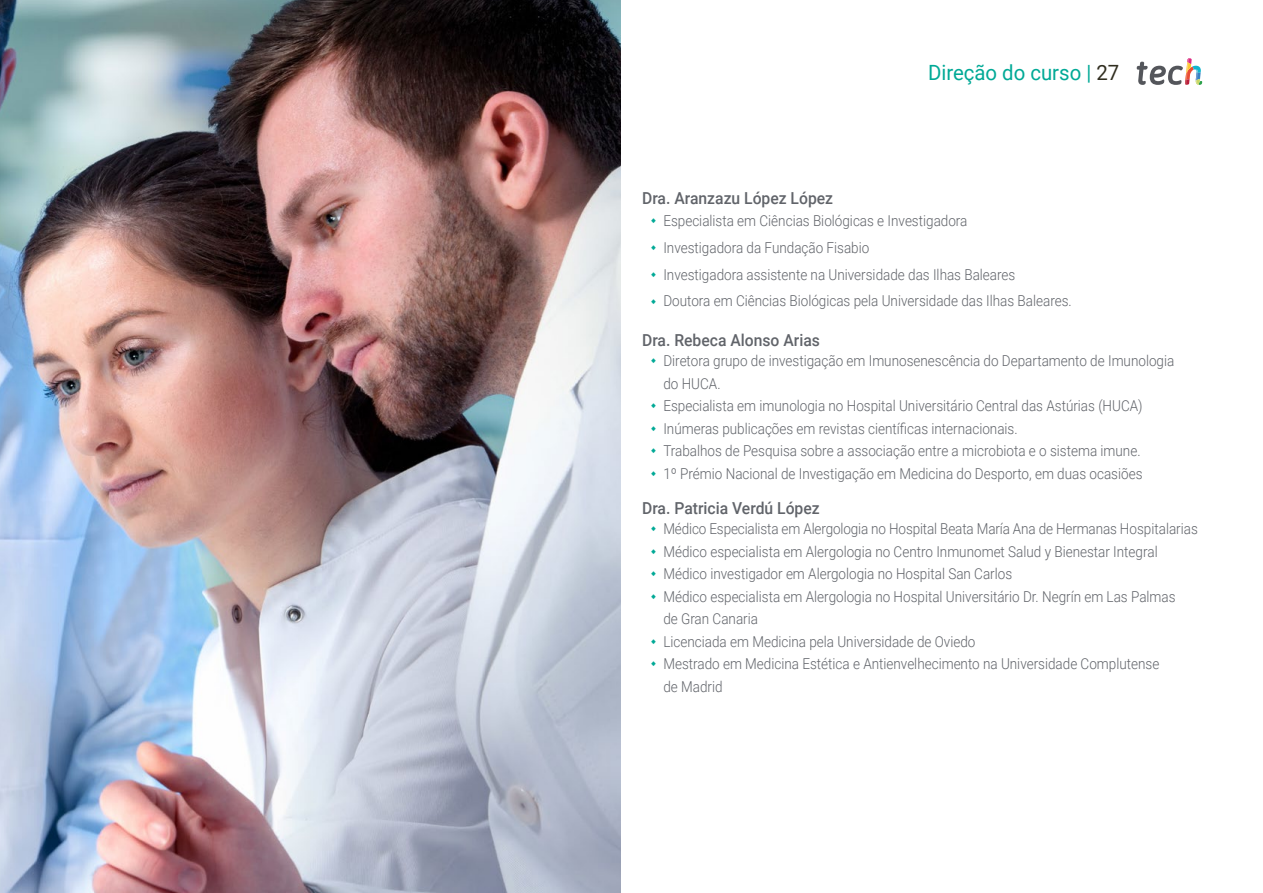
<style>
.page{position:relative;width:1263px;height:893px;background:#fff}
.page>*{position:absolute;margin:0;border:0;box-sizing:border-box;transform-origin:0 0}
.t1{font:21px "Roboto";color:#00a996}
.t2{font:500 16.5px "Roboto";color:#61646a;scale:.95 1}
.t3{font:300 15px/22.5px "Roboto";color:#61646a;scale:.9 1}
.s1{color:#312e20}
</style>
<div class="page">
<svg style="left:1137px;top:58px;width:65px;height:27px"></svg>
<img style="left:0;top:0;width:621px;height:893px">
<h1 class="t1" style="left:928px;top:58px;width:193px">Direção do curso | <span class="s1">27</span></h1>
<p class="t2" style="left:642px;top:186px;width:203px">Dra. Aranzazu López López</p>
<p class="t3" style="left:663px;top:207px;width:455px;line-height:26.7px">Especialista em Ciências Biológicas e Investigadora<br>Investigadora da Fundação Fisabio<br>Investigadora assistente na Universidade das Ilhas Baleares<br>Doutora em Ciências Biológicas pela Universidade das Ilhas Baleares.</p>
<p class="t2" style="left:642px;top:328px;width:189px">Dra. Rebeca Alonso Arias</p>
<p class="t3" style="left:663px;top:349px;width:569px">Diretora grupo de investigação em Imunosenescência do Departamento de Imunologia do HUCA.<br>Especialista em imunologia no Hospital Universitário Central das Astúrias (HUCA)<br>Inúmeras publicações em revistas científicas internacionais.<br>Trabalhos de Pesquisa sobre a associação entre a microbiota e o sistema imune.<br>1º Prémio Nacional de Investigação em Medicina do Desporto, em duas ocasiões</p>
<p class="t2" style="left:642px;top:496px;width:188px">Dra. Patricia Verdú López</p>
<p class="t3" style="left:663px;top:517px;width:595px">Médico Especialista em Alergologia no Hospital Beata María Ana de Hermanas Hospitalarias Médico especialista em Alergologia no Centro Inmunomet Salud y Bienestar Integral Médico investigador em Alergologia no Hospital San Carlos<br>Médico especialista em Alergologia no Hospital Universitário Dr. Negrín em Las Palmas<br>de Gran Canaria<br>Licenciada em Medicina pela Universidade de Oviedo<br>Mestrado em Medicina Estética e Antienvelhecimento na Universidade Complutense<br>de Madrid</p>
</div>
